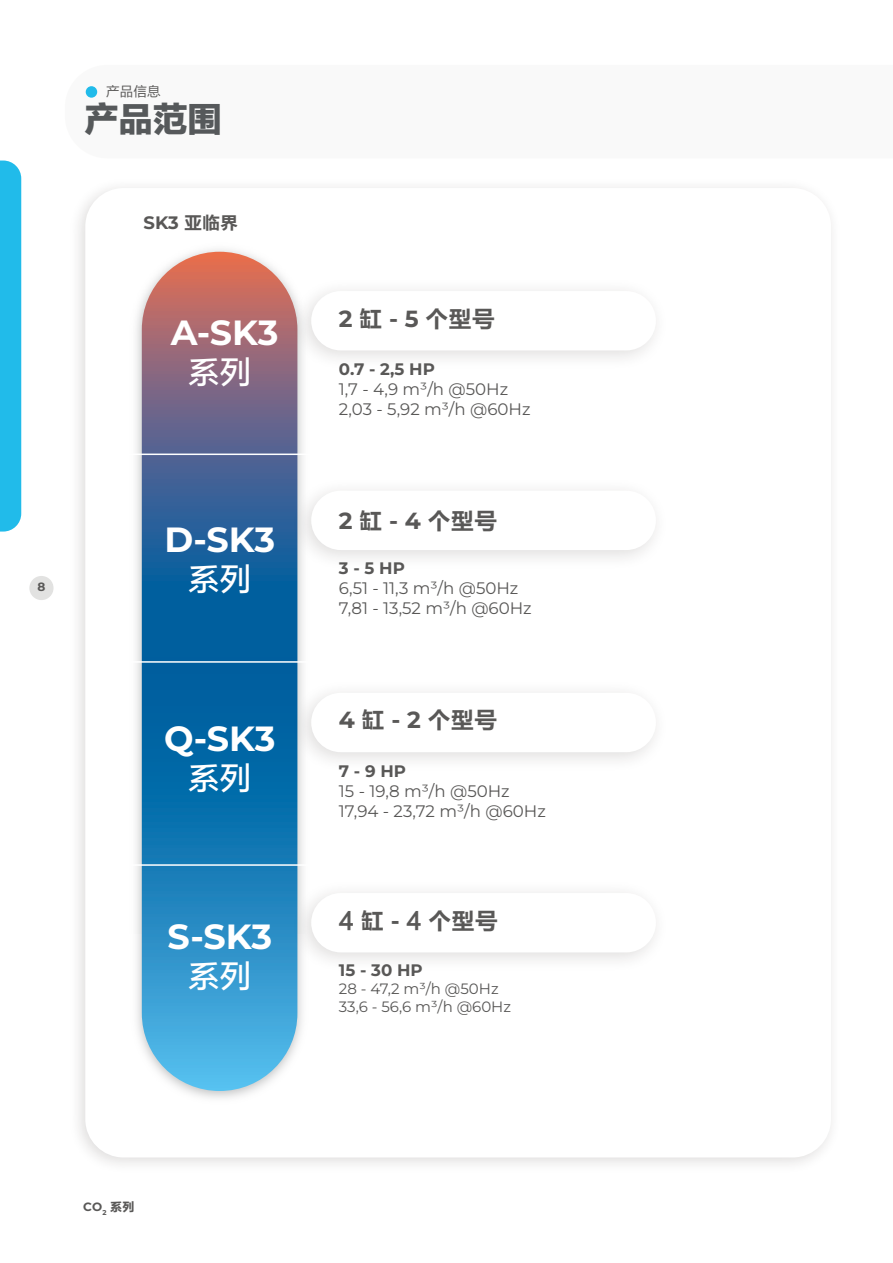
<style>
.page{position:relative;width:893px;height:1263px;background:#fff}
.page>*{position:absolute;margin:0;border:0;box-sizing:border-box;transform-origin:0 0}
.t1{font:700 34.95px "Montserrat";color:#fff}
.t2{font:34.5px "FZLTTHK GBK1 0";color:#56595b}
.t3{font:31.65px "FZLTZHUNHK GBK1 0";color:#fff}
.t4{font:23.25px "FZLTCHK GBK1 0";color:#595857}
.t5{font:700 18px "Montserrat";color:#595857}
.t6{font:16.65px/20px "Montserrat";color:#595857}
.t7{font:700 16.65px "Montserrat";color:#595857}
.t8{font:15px/18px "Montserrat";color:#595857}
.t9{font:13.5px "FZLTHK GBK1 0";color:#595857}
.t10{font:700 12px "Montserrat";color:#595857}
.s1{font-family:"FZLTCHK GBK1 0";font-weight:400}
.s2{font-family:"Montserrat";font-weight:700}
.s3{font-family:"FZLTDHK GBK1 0";font-weight:400}
</style>
<div class="page">
<div style="left:29px;top:576px;width:25px;height:24px;background:#e2e2e1;border-radius:50%"></div>
<div style="left:68px;top:177px;width:774px;height:998px;background:#231916;opacity:.15"></div>
<div style="left:85px;top:188px;width:746px;height:969px;background:#fff;border-radius:38px"></div>
<img style="left:136px;top:249px;width:167px;height:849px">
<svg style="left:142px;top:252px;width:155px;height:839px;background:#3873a4"></svg>
<div style="left:291px;top:277px;width:378px;height:94px;background:#231916;opacity:.15"></div>
<div style="left:311px;top:291px;width:345px;height:59px;background:#fff;border-radius:30px"></div>
<div style="left:291px;top:477px;width:378px;height:94px;background:#231916;opacity:.15"></div>
<div style="left:311px;top:491px;width:345px;height:59px;background:#fff;border-radius:30px"></div>
<div style="left:291px;top:679px;width:378px;height:94px;background:#231916;opacity:.15"></div>
<div style="left:311px;top:693px;width:345px;height:59px;background:#fff;border-radius:30px"></div>
<div style="left:291px;top:879px;width:378px;height:94px;background:#231916;opacity:.15"></div>
<div style="left:311px;top:893px;width:345px;height:59px;background:#fff;border-radius:30px"></div>
<div style="left:86px;top:86px;width:11px;height:12px;background:#21bbea;border-radius:50%"></div>
<hr style="left:112px;top:453px;width:227px;height:2px;background:#fff">
<hr style="left:112px;top:661px;width:227px;height:2px;background:#fff">
<hr style="left:112px;top:864px;width:227px;height:2px;background:#fff">
<div style="left:0;top:161px;width:21px;height:370px;background:#21bbea"></div>
<p class="t9" style="left:106px;top:84px;width:56px">产品信息</p>
<h2 class="t2" style="left:84px;top:100px;width:139px">产品范围</h2>
<p class="t5" style="left:144px;top:209px;width:96px">SK3 <span class="s1">亚临界</span></p>
<h1 class="t1" style="left:171px;top:307px;width:109px">A-SK3</h1>
<h3 class="t3" style="left:188px;top:354px;width:65px">系列</h3>
<p class="t10" style="left:37px;top:578px;width:9px">8</p>
<h1 class="t1" style="left:164px;top:514px;width:112px">D-SK3</h1>
<h3 class="t3" style="left:188px;top:562px;width:65px">系列</h3>
<h1 class="t1" style="left:164px;top:713px;width:113px">Q-SK3</h1>
<h3 class="t3" style="left:188px;top:761px;width:65px">系列</h3>
<h1 class="t1" style="left:168px;top:912px;width:106px">S-SK3</h1>
<h3 class="t3" style="left:188px;top:959px;width:65px">系列</h3>
<h3 class="t4" style="left:339px;top:307px;width:158px"><span class="s2">2</span> 缸 <span class="s2">- 5</span> 个型号</h3>
<p class="t7" style="left:339px;top:357px;width:97px">0.7 - 2,5 HP</p>
<p class="t6" style="left:339px;top:379px;width:193px">1,7 - 4,9 m³/h @50Hz<br>2,03 - 5,92 m³/h @60Hz</p>
<h3 class="t4" style="left:339px;top:508px;width:160px"><span class="s2">2</span> 缸 <span class="s2">- 4</span> 个型号</h3>
<p class="t7" style="left:339px;top:556px;width:67px">3 - 5 HP</p>
<p class="t6" style="left:339px;top:578px;width:194px">6,51 - 11,3 m³/h @50Hz<br>7,81 - 13,52 m³/h @60Hz</p>
<h3 class="t4" style="left:339px;top:707px;width:160px"><span class="s2">4</span> 缸 <span class="s2">- 2</span> 个型号</h3>
<p class="t7" style="left:339px;top:759px;width:69px">7 - 9 HP</p>
<p class="t6" style="left:339px;top:781px;width:208px">15 - 19,8 m³/h @50Hz<br>17,94 - 23,72 m³/h @60Hz</p>
<h3 class="t4" style="left:339px;top:908px;width:161px">4 缸 <span class="s2">-</span> 4 个型号</h3>
<p class="t7" style="left:339px;top:958px;width:85px">15 - 30 HP</p>
<p class="t8" style="left:339px;top:979px;width:174px">28 - 47,2 m³/h @50Hz<br>33,6 - 56,6 m³/h @60Hz</p>
<p class="t10" style="left:83px;top:1198px;width:53px">CO<sub>2</sub> <span class="s3">系列</span></p>
</div>
